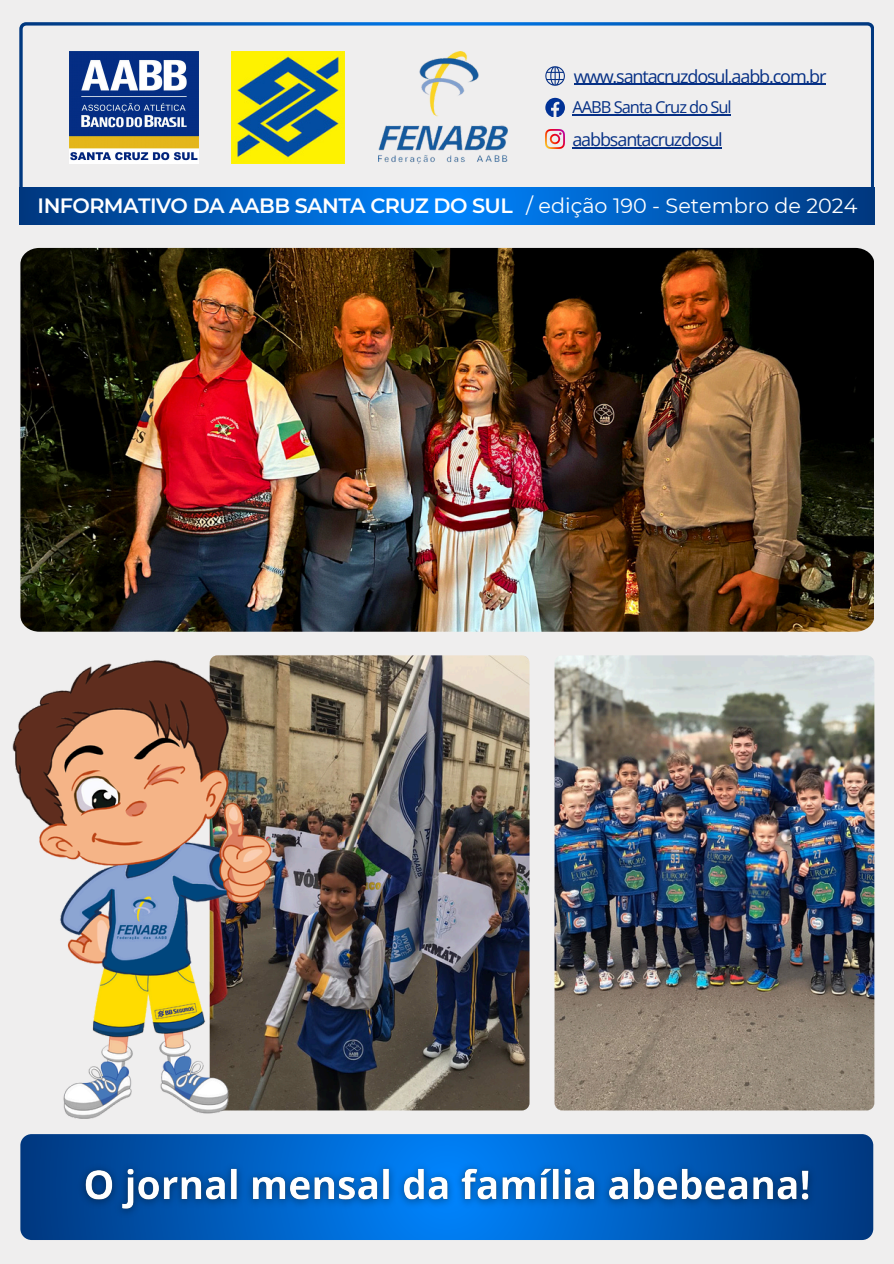
<style>
.page{position:relative;width:894px;height:1264px;background:#fff}
.page>*{position:absolute;margin:0;border:0;box-sizing:border-box;transform-origin:0 0}
.t1{font:600 20.7px "Montserrat";letter-spacing:-.025em;color:#fff}
.t2{font:20.7px "Montserrat";color:#fff}
.t3{font:18px "Open Sans";letter-spacing:-.065em;color:#063085}
.t4{font:16.5px "Open Sans";letter-spacing:-.06em;color:#063085}
</style>
<div class="page">
<div style="left:0;top:0;width:893px;height:1263px;background:#efeeee"></div>
<img style="left:210px;top:655px;width:319px;height:455px;border-radius:8px">
<img style="left:20px;top:248px;width:853px;height:383px">
<svg style="left:20px;top:1134px;width:853px;height:105px;background:#0059b6"></svg>
<img style="left:12px;top:602px;width:316px;height:585px">
<img style="left:554px;top:655px;width:320px;height:455px;border-radius:8px">
<svg style="left:19px;top:22px;width:854px;height:166px"></svg>
<svg style="left:19px;top:188px;width:855px;height:36px;background:#005dbe"></svg>
<img style="left:70px;top:51px;width:128px;height:113px">
<img style="left:231px;top:51px;width:113px;height:113px">
<img style="left:378px;top:51px;width:129px;height:113px">
<img style="left:545px;top:129px;width:19px;height:20px">
<svg style="left:545px;top:66px;width:19px;height:19px"></svg>
<svg style="left:545px;top:98px;width:19px;height:19px"></svg>
<hr style="left:572px;top:147px;width:149px;height:1px;background:#063085">
<hr style="left:573px;top:84px;width:252px;height:1px;background:#063085">
<hr style="left:572px;top:114px;width:158px;height:2px;background:#063085">
<img style="left:72px;top:1156px;width:748px;height:68px">
<h3 class="t3" style="left:573px;top:63px;width:254px">www.santacruzdosul.aabb.com.br</h3>
<h2 class="t4" style="left:572px;top:96px;width:161px">AABB Santa Cruz do Sul</h2>
<p class="t3" style="left:572px;top:127px;width:152px">aabbsantacruzdosul</p>
<p class="t1" style="left:38px;top:193px;width:476px">INFORMATIVO DA AABB SANTA CRUZ DO SUL</p>
<p class="t2" style="left:526px;top:193px;width:332px">/ edição 190 - Setembro de 2024</p>
</div>
